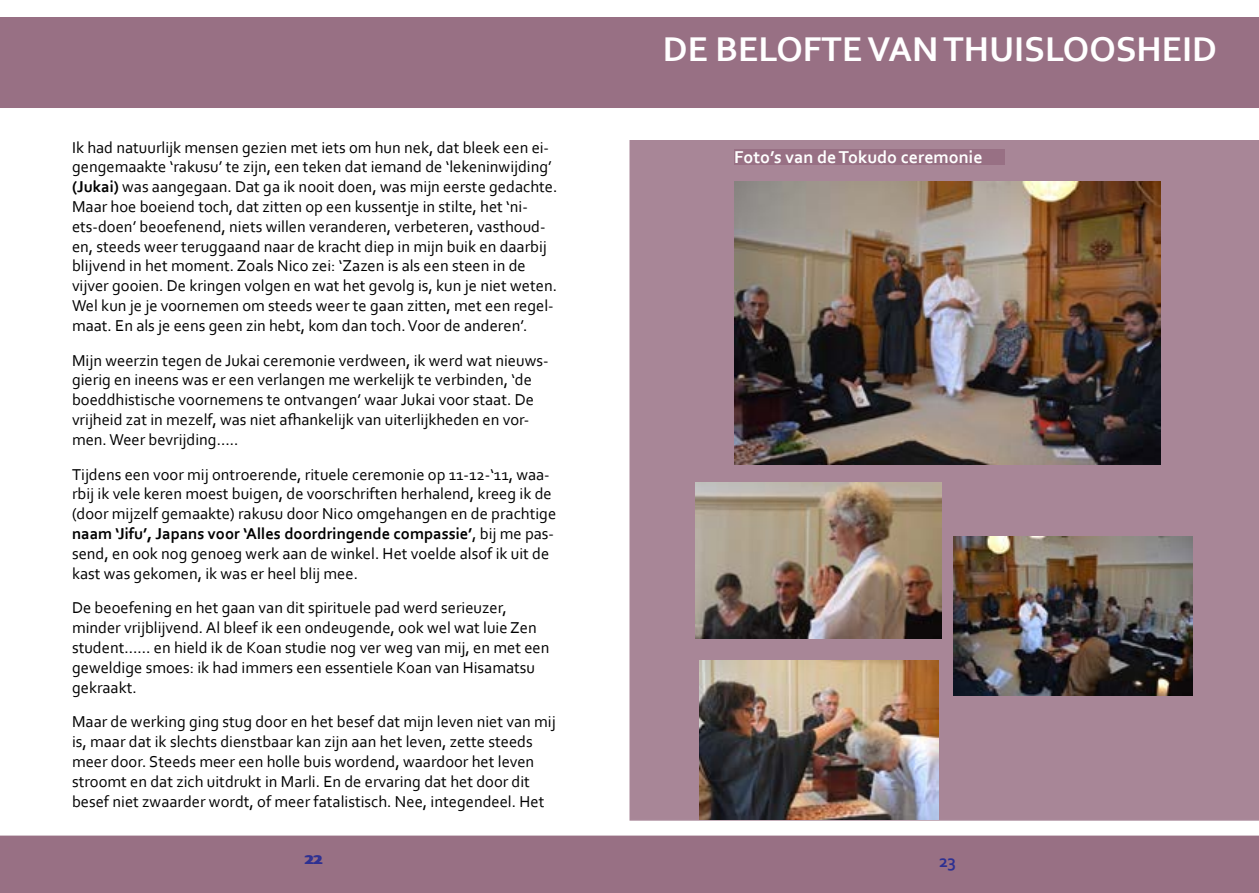
<style>
.page{position:relative;width:1259px;height:893px;background:#fff}
.page>*{position:absolute;margin:0;border:0;box-sizing:border-box;transform-origin:0 0}
.t1{font:700 36px "Corbel";color:#fff}
.t2{font:700 18px "Corbel";color:#fff}
.t3{font:700 18px "Corbel";color:#2e3092}
.t4{font:16.5px/19.8px "Corbel";color:#000}
.s1{font-weight:700}
</style>
<div class="page">
<div style="left:0;top:17px;width:1259px;height:91px;background:#987084"></div>
<div style="left:0;top:836px;width:1259px;height:57px;background:#987084"></div>
<div style="left:629px;top:140px;width:630px;height:681px;background:#a88697"></div>
<img style="left:735px;top:181px;width:425px;height:283px">
<div style="left:734px;top:149px;width:270px;height:16px;background:#987084"></div>
<img style="left:695px;top:483px;width:246px;height:156px">
<img style="left:954px;top:537px;width:238px;height:158px">
<img style="left:699px;top:660px;width:239px;height:160px">
<p class="t4" style="left:72px;top:137px;width:487px">Ik had natuurlijk mensen gezien met iets om hun nek, dat bleek een ei&shy;gengemaakte ‘rakusu’ te zijn, een teken dat iemand de ‘lekeninwijding’ <span class="s1">(Jukai)</span> was aangegaan. Dat ga ik nooit doen, was mijn eerste gedachte.<br>Maar hoe boeiend toch, dat zitten op een kussentje in stilte, het ‘ni&shy;ets-doen’ beoefenend, niets willen veranderen, verbeteren, vasthoud&shy;en, steeds weer teruggaand naar de kracht diep in mijn buik en daarbij blijvend in het moment. Zoals Nico zei: ‘Zazen is als een steen in de vijver gooien. De kringen volgen en wat het gevolg is, kun je niet weten.<br>Wel kun je je voornemen om steeds weer te gaan zitten, met een regel&shy;maat. En als je eens geen zin hebt, kom dan toch. Voor de anderen’.</p>
<p class="t4" style="left:72px;top:350px;width:478px">Mijn weerzin tegen de Jukai ceremonie verdween, ik werd wat nieuws&shy;gierig en ineens was er een verlangen me werkelijk te verbinden, ‘de boeddhistische voornemens te ontvangen’ waar Jukai voor staat. De vrijheid zat in mezelf, was niet afhankelijk van uiterlijkheden en vor&shy;men. Weer bevrijding…..</p>
<p class="t4" style="left:72px;top:464px;width:486px">Tijdens een voor mij ontroerende, rituele ceremonie op 11-12-‘11, waa&shy;rbij ik vele keren moest buigen, de voorschriften herhalend, kreeg ik de (door mijzelf gemaakte) rakusu door Nico omgehangen en de prachtige <span class="s1">naam ‘Jifu’, Japans voor ‘Alles doordringende compassie’</span>, bij me pas&shy;send, en ook nog genoeg werk aan de winkel. Het voelde alsof ik uit de kast was gekomen, ik was er heel blij mee.</p>
<p class="t4" style="left:72px;top:598px;width:479px">De beoefening en het gaan van dit spirituele pad werd serieuzer, minder vrijblijvend. Al bleef ik een ondeugende, ook wel wat luie Zen student…… en hield ik de Koan studie nog ver weg van mij, en met een geweldige smoes: ik had immers een essentiele Koan van Hisamatsu gekraakt.</p>
<p class="t4" style="left:72px;top:712px;width:485px">Maar de werking ging stug door en het besef dat mijn leven niet van mij is, maar dat ik slechts dienstbaar kan zijn aan het leven, zette steeds meer door. Steeds meer een holle buis wordend, waardoor het leven stroomt en dat zich uitdrukt in Marli. En de ervaring dat het door dit besef niet zwaarder wordt, of meer fatalistisch. Nee, integendeel. Het</p>
<h1 class="t1" style="left:663px;top:27px;width:555px">DE BELOFTE VAN THUISLOOSHEID</h1>
<p class="t2" style="left:734px;top:146px;width:250px">Foto’s van de Tokudo ceremonie</p>
<p class="t3" style="left:306px;top:847px;width:19px">22</p>
<p class="t3" style="left:939px;top:850px;width:19px">23</p>
</div>
